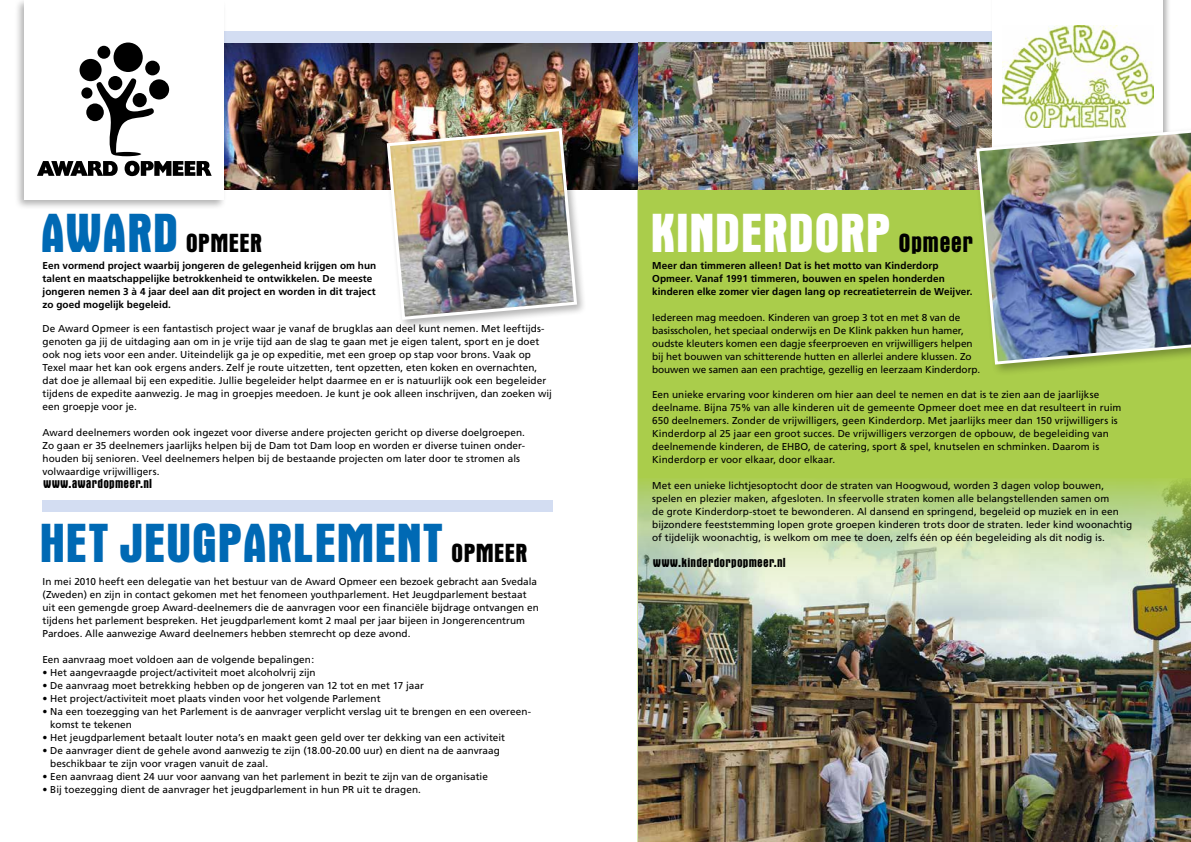
<style>
.page{position:relative;width:1191px;height:842px;background:#fff}
.page>*{position:absolute;margin:0;border:0;box-sizing:border-box;transform-origin:0 0}
.t1{font:42px "OPTI Aurora Grotesk Nine";color:#0069b4}
.t2{font:42px "OPTI Aurora Grotesk Nine";letter-spacing:.005em;color:#fff}
.t3{font:20px "OPTI Aurora Grotesk Nine";letter-spacing:.005em;color:#000}
.t4{font:10px/13px "Frutiger";letter-spacing:.005em;color:#000}
.t5{font:700 10px/13px "Frutiger";letter-spacing:.005em;color:#000}
.t6{font:10px "OPTI Aurora Grotesk Nine";letter-spacing:.02em;color:#000}
.s1{font-size:42px;color:#0069b4}
.s2{font-size:20px;color:#000}
</style>
<div class="page">
<img style="left:227px;top:43px;width:763px;height:147px">
<div style="left:60px;top:31px;width:535px;height:12px;background:#d3ddf2"></div>
<div style="left:43px;top:500px;width:510px;height:12px;background:#d3ddf2"></div>
<div style="left:384px;top:125px;width:203px;height:205px;background:#000;opacity:.3"></div>
<img style="left:385px;top:126px;width:194px;height:195px">
<div style="left:637px;top:189px;width:554px;height:653px;background:#aacd4b"></div>
<div style="left:583px;top:31px;width:565px;height:12px;background:#d3ddf2"></div>
<img style="left:638px;top:479px;width:553px;height:363px">
<div style="left:990px;top:0;width:181px;height:158px;background:#000;opacity:.3"></div>
<div style="left:992px;top:0;width:170px;height:150px;background:#fff"></div>
<img style="left:1002px;top:26px;width:151px;height:99px">
<div style="left:14px;top:0;width:213px;height:210px;background:#000;opacity:.3"></div>
<div style="left:25px;top:0;width:199px;height:200px;background:#fff"></div>
<svg style="left:37px;top:43px;width:175px;height:133px"></svg>
<div style="left:973px;top:125px;width:218px;height:252px;background:#000;opacity:.3"></div>
<img style="left:974px;top:127px;width:217px;height:239px">
<h2 class="t3" style="left:38px;top:233px;width:225px"><span class="s1">AWARD</span> OPMEER</h2>
<p class="t5" style="left:43px;top:259px;width:335px">Een vormend project waarbij jongeren de gelegenheid krijgen om hun talent en maatschappelijke betrokkenheid te ontwikkelen. De meeste jongeren nemen 3 à 4 jaar deel aan dit project en worden in dit traject zo goed mogelijk begeleid.</p>
<p class="t4" style="left:43px;top:322px;width:511px">De Award Opmeer is een fantastisch project waar je vanaf de brugklas aan deel kunt nemen. Met leeftijds&shy;genoten ga jij de uitdaging aan om in je vrije tijd aan de slag te gaan met je eigen talent, sport en je doet ook nog iets voor een ander. Uiteindelijk ga je op expeditie, met een groep op stap voor brons. Vaak op Texel maar het kan ook ergens anders. Zelf je route uitzetten, tent opzetten, eten koken en overnachten, dat doe je allemaal bij een expeditie. Jullie begeleider helpt daarmee en er is natuurlijk ook een begeleider tijdens de expedite aanwezig. Je mag in groepjes meedoen. Je kunt je ook alleen inschrijven, dan zoeken wij een groepje voor je.</p>
<p class="t4" style="left:43px;top:426px;width:484px">Award deelnemers worden ook ingezet voor diverse andere projecten gericht op diverse doelgroepen.<br>Zo gaan er 35 deelnemers jaarlijks helpen bij de Dam tot Dam loop en worden er diverse tuinen onder&shy;houden bij senioren. Veel deelnemers helpen bij de bestaande projecten om later door te stromen als volwaardige vrijwilligers.</p>
<p class="t6" style="left:43px;top:479px;width:110px">www.awardopmeer.nl</p>
<h1 class="t1" style="left:37px;top:523px;width:491px">HET JEUGPARLEMENT <span class="s2">OPMEER</span></h1>
<p class="t4" style="left:43px;top:575px;width:498px">In mei 2010 heeft een delegatie van het bestuur van de Award Opmeer een bezoek gebracht aan Svedala (Zweden) en zijn in contact gekomen met het fenomeen youthparlement. Het Jeugdparlement bestaat uit een gemengde groep Award-deelnemers die de aanvragen voor een financiële bijdrage ontvangen en tijdens het parlement bespreken. Het jeugdparlement komt 2 maal per jaar bijeen in Jongerencentrum Pardoes. Alle aanwezige Award deelnemers hebben stemrecht op deze avond.</p>
<p class="t4" style="left:43px;top:653px;width:273px">Een aanvraag moet voldoen aan de volgende bepalingen:</p>
<p class="t4" style="left:43px;top:666px;width:274px">• Het aangevraagde project/activiteit moet alcoholvrij zijn</p>
<p class="t4" style="left:43px;top:679px;width:383px">• De aanvraag moet betrekking hebben op de jongeren van 12 tot en met 17 jaar</p>
<p class="t4" style="left:43px;top:692px;width:339px">• Het project/activiteit moet plaats vinden voor het volgende Parlement</p>
<p class="t4" style="left:50px;top:705px;width:482px;text-indent:-8px">• Na een toezegging van het Parlement is de aanvrager verplicht verslag uit te brengen en een overeen&shy;komst te tekenen</p>
<p class="t4" style="left:43px;top:731px;width:464px">• Het jeugdparlement betaalt louter nota’s en maakt geen geld over ter dekking van een activiteit</p>
<p class="t4" style="left:50px;top:744px;width:451px;text-indent:-8px">• De aanvrager dient de gehele avond aanwezig te zijn (18.00-20.00 uur) en dient na de aanvraag beschikbaar te zijn voor vragen vanuit de zaal.</p>
<p class="t4" style="left:43px;top:770px;width:447px">• Een aanvraag dient 24 uur voor aanvang van het parlement in bezit te zijn van de organisatie</p>
<p class="t4" style="left:43px;top:783px;width:380px">• Bij toezegging dient de aanvrager het jeugdparlement in hun PR uit te dragen.</p>
<h1 class="t2" style="left:648px;top:213px;width:326px">KINDERDORP <span class="s2">Opmeer</span></h1>
<p class="t5" style="left:652px;top:259px;width:322px">Meer dan timmeren alleen! Dat is het motto van Kinderdorp<br>Opmeer. Vanaf 1991 timmeren, bouwen en spelen honderden kinderen elke zomer vier dagen lang op recreatieterrein de Weijver.</p>
<p class="t4" style="left:652px;top:311px;width:329px">Iedereen mag meedoen. Kinderen van groep 3 tot en met 8 van de basisscholen, het speciaal onderwijs en De Klink pakken hun hamer, oudste kleuters komen een dagje sfeerproeven en vrijwilligers helpen bij het bouwen van schitterende hutten en allerlei andere klussen. Zo bouwen we samen aan een prachtige, gezellig en leerzaam Kinderdorp.</p>
<p class="t4" style="left:652px;top:388px;width:471px">Een unieke ervaring voor kinderen om hier aan deel te nemen en dat is te zien aan de jaarlijkse deelname. Bijna 75% van alle kinderen uit de gemeente Opmeer doet mee en dat resulteert in ruim 650 deelnemers. Zonder de vrijwilligers, geen Kinderdorp. Met jaarlijks meer dan 150 vrijwilligers is Kinderdorp al 25 jaar een groot succes. De vrijwilligers verzorgen de opbouw, de begeleiding van deelnemende kinderen, de EHBO, de catering, sport &amp; spel, knutselen en schminken. Daarom is Kinderdorp er voor elkaar, door elkaar.</p>
<p class="t4" style="left:652px;top:479px;width:481px">Met een unieke lichtjesoptocht door de straten van Hoogwoud, worden 3 dagen volop bouwen, spelen en plezier maken, afgesloten. In sfeervolle straten komen alle belangstellenden samen om<br>de grote Kinderdorp-stoet te bewonderen. Al dansend en springend, begeleid op muziek en in een bijzondere feeststemming lopen grote groepen kinderen trots door de straten. Ieder kind woonachtig of tijdelijk woonachtig, is welkom om mee te doen, zelfs één op één begeleiding als dit nodig is.</p>
<p class="t6" style="left:652px;top:557px;width:134px">www.kinderdorpopmeer.nl</p>
</div>
